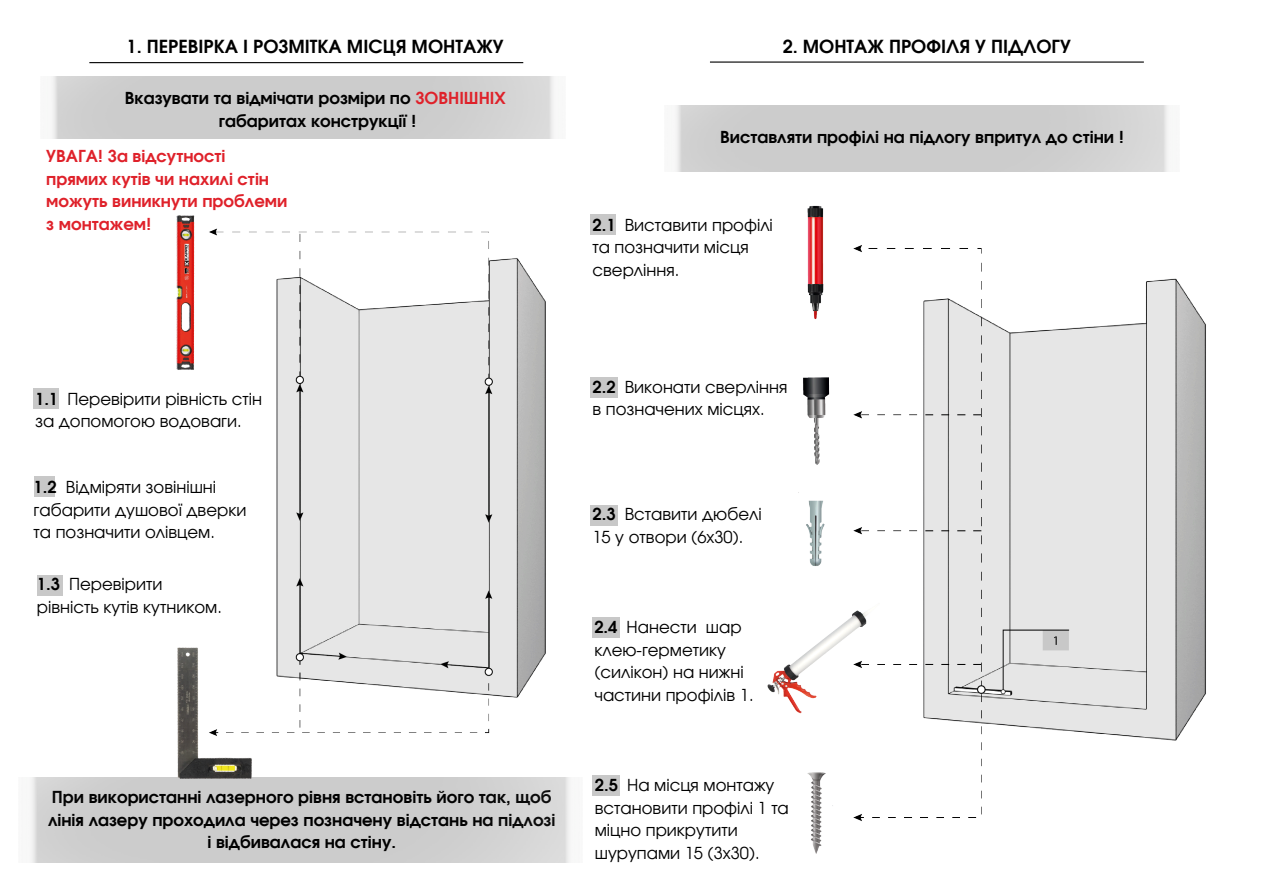
<style>
.page{position:relative;width:1264px;height:894px;background:#fff}
.page>*{position:absolute;margin:0;border:0;box-sizing:border-box;transform-origin:0 0}
.t1{font:700 18px "Evolventa";color:#000}
.t2{font:16.5px/22.5px "Evolventa";color:#000}
.t3{font:700 16.5px/22.5px "Evolventa";color:#000;text-align:center}
.t4{font:700 16.5px/22.5px "Evolventa";color:#df212a}
.s1{color:#df212a}
.s2{font-weight:700}
</style>
<div class="page">
<hr style="left:89px;top:62px;width:434px;height:1px;background:#000">
<div style="left:34px;top:387px;width:25px;height:21px;background:#c8c8c8"></div>
<div style="left:37px;top:574px;width:25px;height:21px;background:#c8c8c8"></div>
<div style="left:34px;top:476px;width:20px;height:20px;background:#c8c8c8"></div>
<img style="left:156px;top:215px;width:426px;height:582px">
<div style="left:590px;top:214px;width:25px;height:21px;background:#c8c8c8"></div>
<div style="left:590px;top:377px;width:28px;height:21px;background:#c8c8c8"></div>
<div style="left:590px;top:504px;width:28px;height:21px;background:#c8c8c8"></div>
<div style="left:592px;top:617px;width:28px;height:21px;background:#c8c8c8"></div>
<div style="left:592px;top:774px;width:28px;height:21px;background:#c8c8c8"></div>
<hr style="left:710px;top:61px;width:433px;height:2px;background:#000">
<img style="left:767px;top:205px;width:439px;height:649px">
<p class="t1" style="left:127px;top:39px;width:378px">1. ПЕРЕВІРКА І РОЗМІТКА МІСЦЯ МОНТАЖУ</p>
<p class="t3" style="left:125px;top:88px;width:382px">Вказувати та відмічати розміри по <span class="s1">ЗОВНІШНІХ </span>габаритах конструкції !</p>
<h2 class="t4" style="left:46px;top:146px;width:242px">УВАГА! За відсутності прямих кутів чи нахилі стін можуть виникнути проблеми з монтажем!</h2>
<h2 class="t1" style="left:782px;top:39px;width:289px">2. МОНТАЖ ПРОФІЛЯ У ПІДЛОГУ</h2>
<p class="t3" style="left:720px;top:127px;width:405px">Виставляти профілі на підлогу впритул до стіни !</p>
<p class="t2" style="left:592px;top:214px;width:182px"><span class="s2">2.1</span> Виставити профілі та позначити місця сверління.</p>
<h2 class="t2" style="left:35px;top:388px;width:228px"><span class="s2">1.1</span> Перевірити рівність стін за допомогою водоваги.</h2>
<p class="t2" style="left:34px;top:476px;width:214px"><span class="s2">1.2</span> Відміряти зовінішні габарити душової дверки та позначити олівцем.</p>
<p class="t2" style="left:37px;top:573px;width:187px"><span class="s2">1.3</span> Перевірити рівність кутів кутником.</p>
<h1 class="t3" style="left:48px;top:786px;width:509px">При використанні лазерного рівня встановіть його так, щоб лінія лазеру проходила через позначену відстань на підлозі і відбивалася на стіну.</h1>
<p class="t2" style="left:592px;top:376px;width:196px"><span class="s2">2.2</span> Виконати сверління в позначених місцях.</p>
<p class="t2" style="left:592px;top:504px;width:171px"><span class="s2">2.3</span> Вставити дюбелі<br>15 у отвори (6х30).</p>
<p class="t2" style="left:594px;top:616px;width:161px"><span class="s2">2.4</span> Нанести шар клею-герметику (силікон) на нижні частини профілів 1.</p>
<p class="t2" style="left:595px;top:774px;width:196px"><span class="s2">2.5</span> На місця монтажу встановити профілі 1 та міцно прикрутити шурупами 15 (3х30).</p>
</div>
